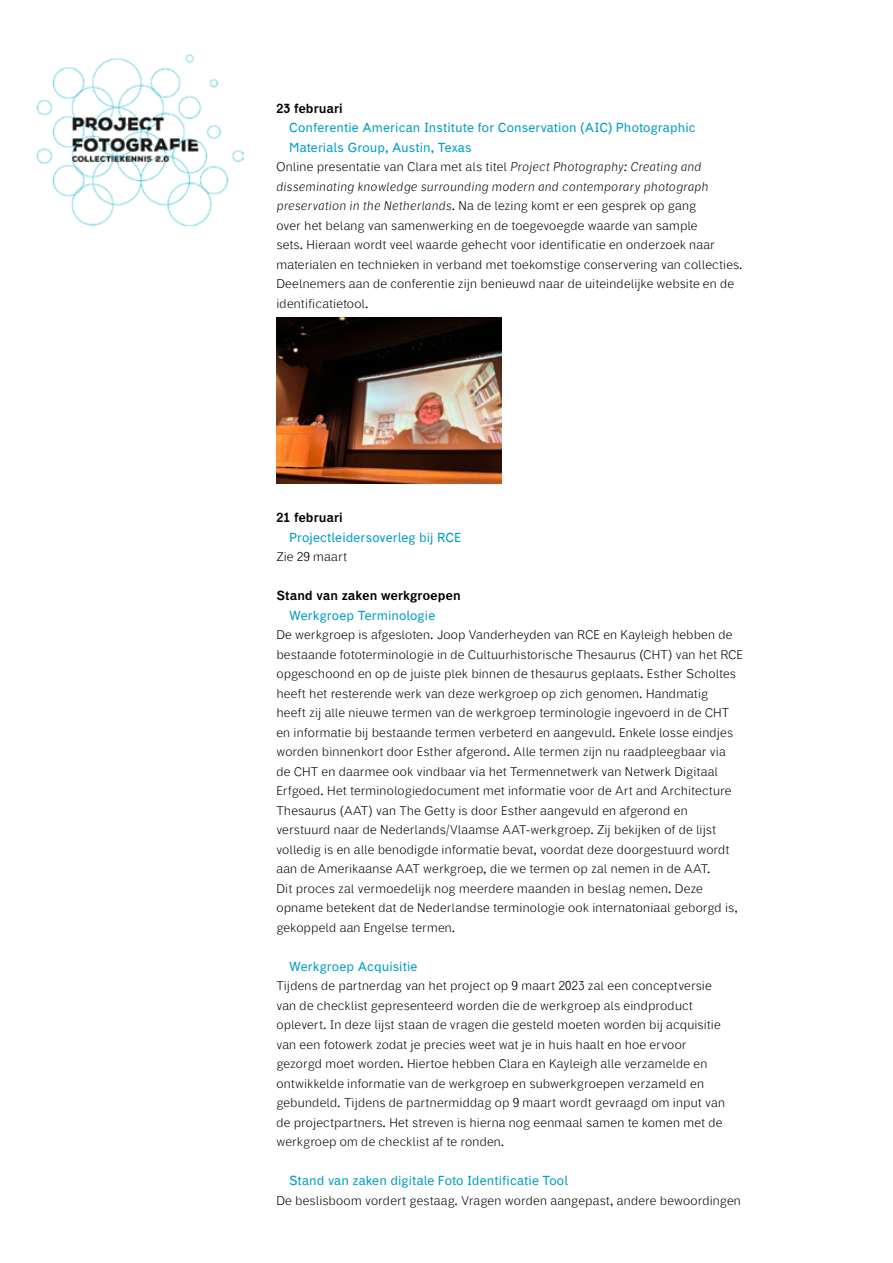
<style>
.page{position:relative;width:893px;height:1263px;background:#fff}
.page>*{position:absolute;margin:0;border:0;box-sizing:border-box;transform-origin:0 0}
.body{font:300 13.5px/19.5px "DF Dejavu Pro";letter-spacing:.01em;color:#000}
.kopje_2{font:13.5px/19.5px "DF Dejavu Pro";letter-spacing:.01em;color:#009dc5}
.kopje{font:500 13.5px "DF Dejavu Pro";letter-spacing:.015em;color:#000}
.s1{font-style:italic}
</style>
<div class="page">
<img style="left:36px;top:54px;width:207px;height:172px">
<img style="left:276px;top:317px;width:226px;height:166px">
<p class="kopje" style="left:276px;top:99px;width:68px">23 februari</p>
<p class="kopje_2" style="left:289px;top:118px;width:408px">Conferentie American Institute for Conservation (AIC) Photographic<br>Materials Group, Austin, Texas</p>
<p class="body" style="left:276px;top:157px;width:468px">Online presentatie van Clara met als titel <span class="s1">Project Photography: Creating and disseminating knowledge surrounding modern and contemporary photograph preservation in the Netherlands</span>. Na de lezing komt er een gesprek op gang<br>over het belang van samenwerking en de toegevoegde waarde van sample<br>sets. Hieraan wordt veel waarde gehecht voor identificatie en onderzoek naar materialen en technieken in verband met toekomstige conservering van collecties.<br>Deelnemers aan de conferentie zijn benieuwd naar de uiteindelijke website en de identificatietool.</p>
<p class="kopje" style="left:276px;top:508px;width:68px">21 februari</p>
<p class="kopje_2" style="left:289px;top:527px;width:174px">Projectleidersoverleg bij RCE</p>
<p class="body" style="left:276px;top:547px;width:72px">Zie 29 maart</p>
<p class="kopje" style="left:276px;top:586px;width:186px">Stand van zaken werkgroepen</p>
<p class="kopje_2" style="left:289px;top:605px;width:148px">Werkgroep Terminologie</p>
<p class="body" style="left:276px;top:625px;width:468px">De werkgroep is afgesloten. Joop Vanderheyden van RCE en Kayleigh hebben de bestaande fototerminologie in de Cultuurhistorische Thesaurus (CHT) van het RCE opgeschoond en op de juiste plek binnen de thesaurus geplaats. Esther Scholtes heeft het resterende werk van deze werkgroep op zich genomen. Handmatig<br>heeft zij alle nieuwe termen van de werkgroep terminologie ingevoerd in de CHT en informatie bij bestaande termen verbeterd en aangevuld. Enkele losse eindjes worden binnenkort door Esther afgerond. Alle termen zijn nu raadpleegbaar via<br>de CHT en daarmee ook vindbaar via het Termennetwerk van Netwerk Digitaal Erfgoed. Het terminologiedocument met informatie voor de Art and Architecture Thesaurus (AAT) van The Getty is door Esther aangevuld en afgerond en verstuurd naar de Nederlands/Vlaamse AAT-werkgroep. Zij bekijken of de lijst volledig is en alle benodigde informatie bevat, voordat deze doorgestuurd wordt aan de Amerikaanse AAT werkgroep, die we termen op zal nemen in de AAT.<br>Dit proces zal vermoedelijk nog meerdere maanden in beslag nemen. Deze opname betekent dat de Nederlandse terminologie ook internatoniaal geborgd is, gekoppeld aan Engelse termen.</p>
<p class="kopje_2" style="left:289px;top:956px;width:130px">Werkgroep Acquisitie</p>
<p class="body" style="left:276px;top:976px;width:450px">Tijdens de partnerdag van het project op 9 maart 2023 zal een conceptversie van de checklist gepresenteerd worden die de werkgroep als eindproduct oplevert. In deze lijst staan de vragen die gesteld moeten worden bij acquisitie van een fotowerk zodat je precies weet wat je in huis haalt en hoe ervoor gezorgd moet worden. Hiertoe hebben Clara en Kayleigh alle verzamelde en ontwikkelde informatie van de werkgroep en subwerkgroepen verzameld en gebundeld. Tijdens de partnermiddag op 9 maart wordt gevraagd om input van de projectpartners. Het streven is hierna nog eenmaal samen te komen met de werkgroep om de checklist af te ronden.</p>
<p class="kopje_2" style="left:289px;top:1171px;width:280px">Stand van zaken digitale Foto Identificatie Tool</p>
<p class="body" style="left:276px;top:1190px;width:466px">De beslisboom vordert gestaag. Vragen worden aangepast, andere bewoordingen</p>
</div>
